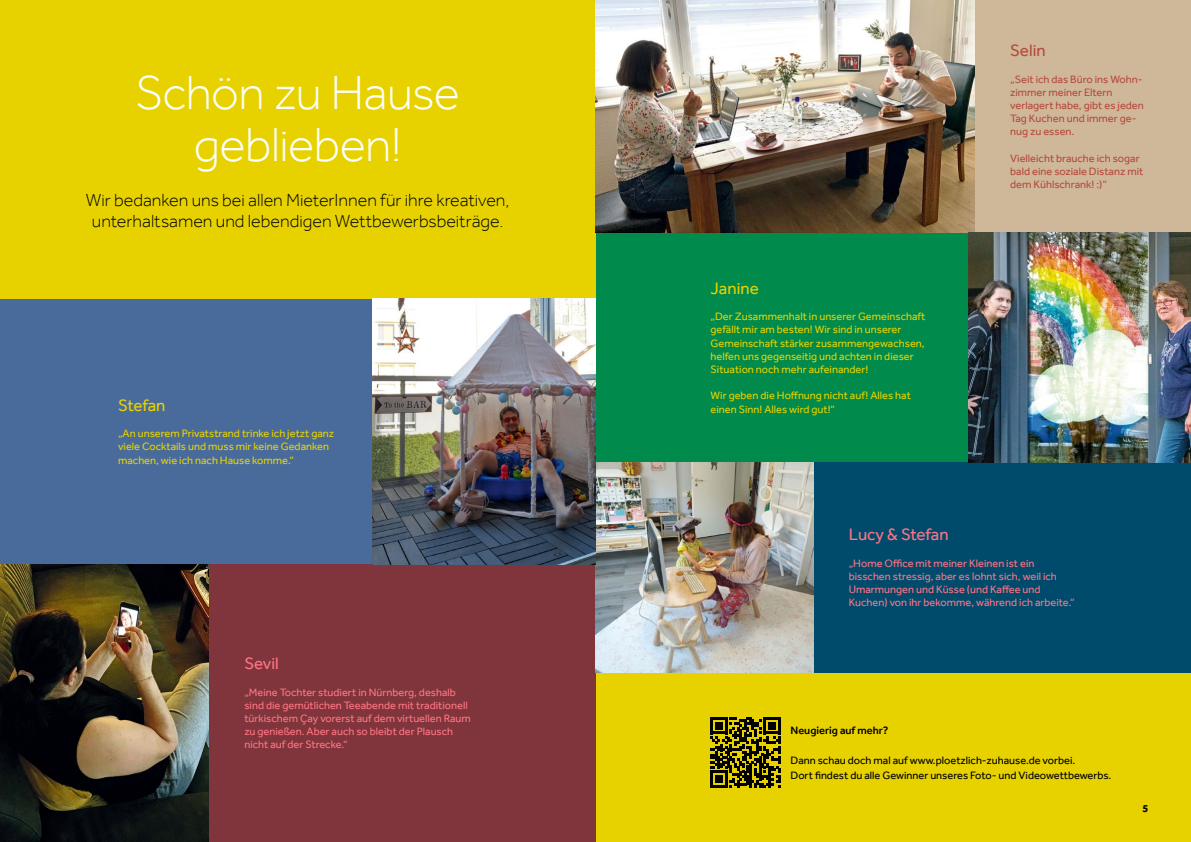
<style>
.page{position:relative;width:1191px;height:842px;background:#fff}
.page>*{position:absolute;margin:0;border:0;box-sizing:border-box;transform-origin:0 0}
.t1{font:300 49px/52px "Effra";letter-spacing:-.01em;color:#fff;text-align:center}
.t2{font:300 18px/21.6px "Effra";color:#000;text-align:center}
.t3{font:17px "Effra";color:#ff7484}
.t4{font:17px "Effra";color:#e7d200}
.t5{font:17px "Effra";color:#b64a3d}
.t6{font:11px/13.2px "Effra";color:#e7d200}
.t7{font:11px/13.2px "Effra";color:#ff7484}
.t8{font:11px/13.2px "Effra";color:#b64a3d}
.t9{font:11px/15px "Effra";color:#000}
.t10{font:500 11px "Effra";color:#000}
.t11{font:700 11px "Effra";color:#000}
</style>
<div class="page">
<div style="left:595px;top:673px;width:596px;height:169px;background:#e7d200"></div>
<div style="left:595px;top:233px;width:596px;height:229px;background:#008a4c"></div>
<div style="left:0;top:299px;width:595px;height:265px;background:#496b9b"></div>
<div style="left:0;top:0;width:595px;height:299px;background:#e7d200"></div>
<div style="left:595px;top:462px;width:596px;height:211px;background:#004b6c"></div>
<div style="left:0;top:564px;width:595px;height:278px;background:#7f353b"></div>
<div style="left:595px;top:0;width:596px;height:233px;background:#cfb89a"></div>
<img style="left:595px;top:0;width:379px;height:233px">
<img style="left:968px;top:233px;width:223px;height:229px">
<img style="left:595px;top:462px;width:218px;height:211px">
<img style="left:0;top:564px;width:209px;height:278px">
<img style="left:372px;top:299px;width:223px;height:265px">
<svg style="left:710px;top:717px;width:70px;height:71px"></svg>
<h1 class="t1" style="left:135px;top:66px;width:326px">Schön zu Hause geblieben!</h1>
<h2 class="t2" style="left:86px;top:189px;width:425px">Wir bedanken uns bei allen MieterInnen für ihre kreativen, unterhaltsamen und lebendigen Wettbewerbsbeiträge.</h2>
<h3 class="t4" style="left:710px;top:278px;width:50px">Janine</h3>
<p class="t6" style="left:710px;top:310px;width:216px">„Der Zusammenhalt in unserer Gemeinschaft gefällt mir am besten! Wir sind in unserer Gemeinschaft stärker zusammengewachsen, helfen uns gegenseitig und achten in dieser Situation noch mehr aufeinander!</p>
<p class="t6" style="left:710px;top:389px;width:202px">Wir geben die Hoffnung nicht auf! Alles hat</p>
<h3 class="t4" style="left:118px;top:395px;width:49px">Stefan</h3>
<p class="t6" style="left:710px;top:402px;width:126px">einen Sinn! Alles wird gut!“</p>
<p class="t6" style="left:118px;top:427px;width:217px">„An unserem Privatstrand trinke ich jetzt ganz viele Cocktails und muss mir keine Gedanken machen, wie ich nach Hause komme.“</p>
<h3 class="t5" style="left:1010px;top:40px;width:37px">Selin</h3>
<p class="t8" style="left:1010px;top:72px;width:135px">„Seit ich das Büro ins Wohn&shy;zimmer meiner Eltern verlagert habe, gibt es jeden<br>Tag Kuchen und immer ge&shy;nug zu essen.</p>
<p class="t8" style="left:1010px;top:151px;width:135px">Vielleicht brauche ich sogar bald eine soziale Distanz mit dem Kühlschrank! :)“</p>
<h3 class="t3" style="left:244px;top:653px;width:36px">Sevil</h3>
<p class="t7" style="left:244px;top:685px;width:228px">„Meine Tochter studiert in Nürnberg, deshalb sind die gemütlichen Teeabende mit traditionell türkischem Çay vorerst auf dem virtuellen Raum zu genießen. Aber auch so bleibt der Plausch nicht auf der Strecke.“</p>
<h3 class="t3" style="left:848px;top:524px;width:101px">Lucy &amp; Stefan</h3>
<p class="t7" style="left:848px;top:556px;width:227px">„Home Office mit meiner Kleinen ist ein bisschen stressig, aber es lohnt sich, weil ich Umarmungen und Küsse (und Kaffee und Kuchen) von ihr bekomme, während ich arbeite.“</p>
<p class="t10" style="left:790px;top:723px;width:99px">Neugierig auf mehr?</p>
<p class="t9" style="left:790px;top:752px;width:322px">Dann schau doch mal auf www.ploetzlich-zuhause.de vorbei.<br>Dort findest du alle Gewinner unseres Foto- und Videowettbewerbs.</p>
<p class="t11" style="left:1142px;top:802px;width:7px">5</p>
</div>
